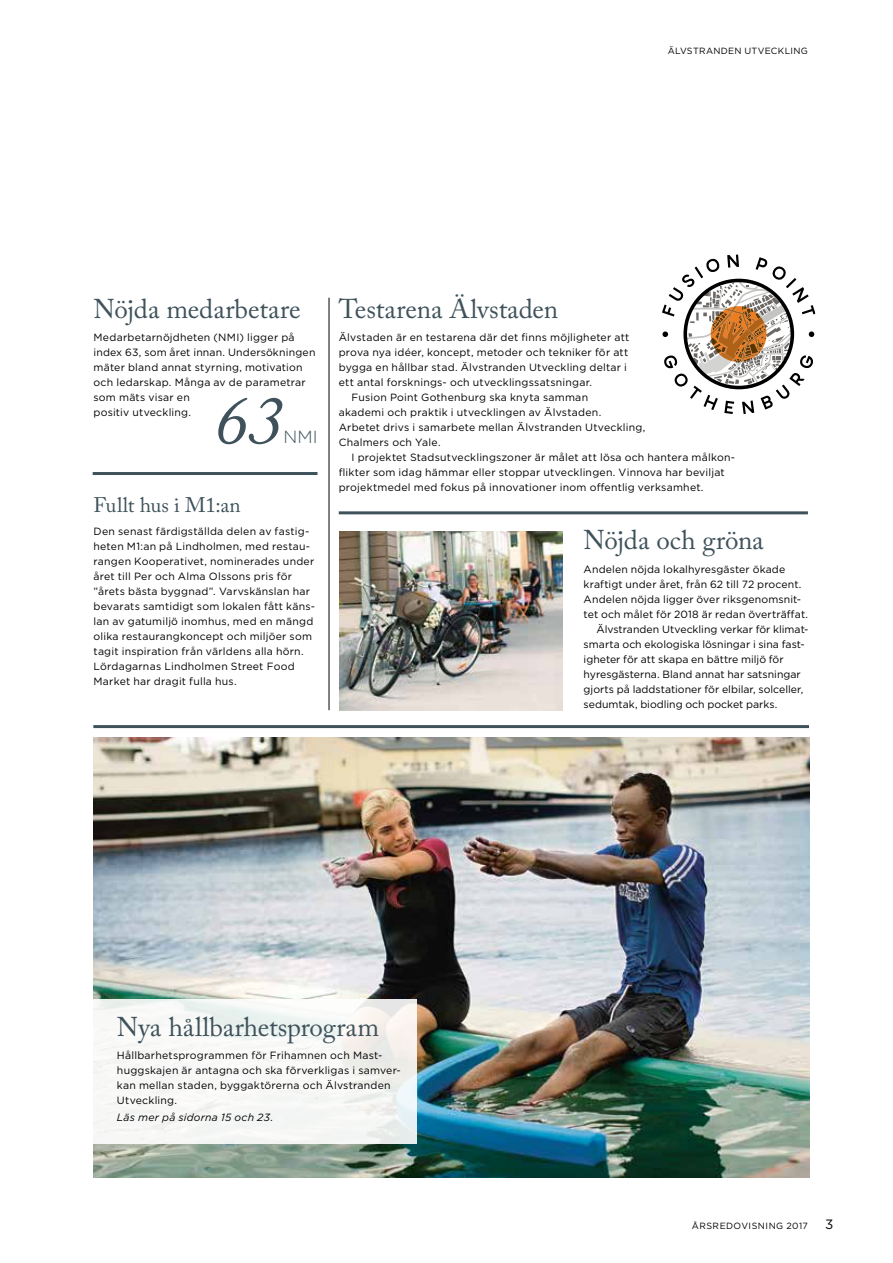
<style>
.page{position:relative;width:893px;height:1263px;background:#fff}
.page>*{position:absolute;margin:0;border:0;box-sizing:border-box;transform-origin:0 0}
.t1{font:italic 70.35px "Adobe Caslon Pro";color:#3f525b}
.t2{font:27px "Adobe Caslon Pro";letter-spacing:-.005em;color:#3f525b}
.t3{font:21px "Adobe Caslon Pro";letter-spacing:-.005em;color:#3f525b}
.t4{font:300 17.55px "Gotham";color:#3f525b}
.t5{font:13.5px "Gotham Book 10";color:#000}
.t6{font:10.5px/15px "Gotham Book 10";letter-spacing:.02em;color:#000}
.t7{font:10.5px "Gotham Book 10";color:#000}
.t8{font:italic 10.5px "Gotham";letter-spacing:.02em;color:#000}
.t9{font:9px "Gotham Book 12";letter-spacing:.035em;color:#000}
</style>
<div class="page">
<img style="left:94px;top:737px;width:715px;height:441px">
<svg style="left:662px;top:254px;width:153px;height:160px"></svg>
<hr style="left:339px;top:511px;width:469px;height:3px;background:#3f525b">
<hr style="left:329px;top:298px;width:1px;height:412px;background:#000">
<img style="left:339px;top:532px;width:224px;height:178px">
<hr style="left:93px;top:725px;width:716px;height:3px;background:#3f525b">
<div style="left:92px;top:999px;width:325px;height:145px;background:linear-gradient(to right,#f8f9f8,#f2f3f1)"></div>
<hr style="left:93px;top:472px;width:224px;height:3px;background:#3f525b">
<p class="t9" style="left:668px;top:45px;width:142px">ÄLVSTRANDEN UTVECKLING</p>
<h2 class="t2" style="left:94px;top:292px;width:209px">Nöjda medarbetare</h2>
<p class="t6" style="left:94px;top:330px;width:224px">Medarbetarnöjdheten (NMI) ligger på index 63, som året innan. Undersökningen mäter bland annat styrning, motivation och ledarskap. Många av de parametrar som mäts visar en<br>positiv utveckling.</p>
<h1 class="t1" style="left:213px;top:378px;width:72px">63</h1>
<h3 class="t4" style="left:283px;top:426px;width:36px">NMI</h3>
<h3 class="t3" style="left:94px;top:492px;width:149px">Fullt hus i M1:an</h3>
<p class="t6" style="left:94px;top:524px;width:223px">Den senast färdigställda delen av fastig&shy;heten M1:an på Lindholmen, med restau&shy;rangen Kooperativet, nominerades under året till Per och Alma Olssons pris för ”årets bästa byggnad”. Varvskänslan har bevarats samtidigt som lokalen fått käns&shy;lan av gatumiljö inomhus, med en mängd olika restaurangkoncept och miljöer som tagit inspiration från världens alla hörn.<br>Lördagarnas Lindholmen Street Food Market har dragit fulla hus.</p>
<h2 class="t2" style="left:339px;top:292px;width:221px">Testarena Älvstaden</h2>
<p class="t6" style="left:339px;top:330px;width:292px">Älvstaden är en testarena där det finns möjligheter att</p>
<p class="t6" style="left:339px;top:345px;width:291px">prova nya idéer, koncept, metoder och tekniker för att</p>
<p class="t6" style="left:339px;top:360px;width:290px">bygga en hållbar stad. Älvstranden Utveckling deltar i</p>
<p class="t6" style="left:339px;top:375px;width:255px">ett antal forsknings- och utvecklingssatsningar.</p>
<p class="t6" style="left:351px;top:390px;width:238px">Fusion Point Gothenburg ska knyta samman</p>
<p class="t6" style="left:339px;top:405px;width:264px">akademi och praktik i utvecklingen av Älvstaden.</p>
<p class="t6" style="left:339px;top:420px;width:308px">Arbetet drivs i samarbete mellan Älvstranden Utveckling,</p>
<p class="t6" style="left:339px;top:435px;width:103px">Chalmers och Yale.</p>
<p class="t6" style="left:351px;top:450px;width:385px">I projektet Stadsutvecklingszoner är målet att lösa och hantera målkon-</p>
<p class="t6" style="left:339px;top:465px;width:388px">flikter som idag hämmar eller stoppar utvecklingen. Vinnova har beviljat</p>
<p class="t6" style="left:339px;top:480px;width:366px">projektmedel med fokus på innovationer inom offentlig verksamhet.</p>
<h2 class="t2" style="left:584px;top:524px;width:182px">Nöjda och gröna</h2>
<p class="t6" style="left:584px;top:561px;width:203px">Andelen nöjda lokalhyresgäster ökade</p>
<p class="t6" style="left:584px;top:576px;width:219px">kraftigt under året, från 62 till 72 procent.</p>
<p class="t6" style="left:584px;top:591px;width:219px">Andelen nöjda ligger över riksgenomsnit-</p>
<p class="t6" style="left:584px;top:606px;width:226px">tet och målet för 2018 är redan överträffat.</p>
<p class="t7" style="left:596px;top:622px;width:212px">Älvstranden Utveckling verkar för klimat-</p>
<p class="t7" style="left:584px;top:637px;width:223px">smarta och ekologiska lösningar i sina fast-</p>
<p class="t7" style="left:584px;top:652px;width:202px">igheter för att skapa en bättre miljö för</p>
<p class="t7" style="left:584px;top:668px;width:219px">hyresgästerna. Bland annat har satsningar</p>
<p class="t7" style="left:584px;top:683px;width:221px">gjorts på laddstationer för elbilar, solceller,</p>
<p class="t7" style="left:584px;top:698px;width:195px">sedumtak, biodling och pocket parks.</p>
<h2 class="t2" style="left:117px;top:1010px;width:264px">Nya hållbarhetsprogram</h2>
<p class="t6" style="left:117px;top:1047px;width:285px">Hållbarhetsprogrammen för Frihamnen och Mast&shy;huggskajen är antagna och ska förverkligas i samver&shy;kan mellan staden, byggaktörerna och Älvstranden Utveckling.</p>
<p class="t8" style="left:117px;top:1111px;width:158px">Läs mer på sidorna 15 och 23.</p>
<p class="t9" style="left:692px;top:1220px;width:118px">ÅRSREDOVISNING 2017</p>
<p class="t5" style="left:825px;top:1216px;width:10px">3</p>
</div>
